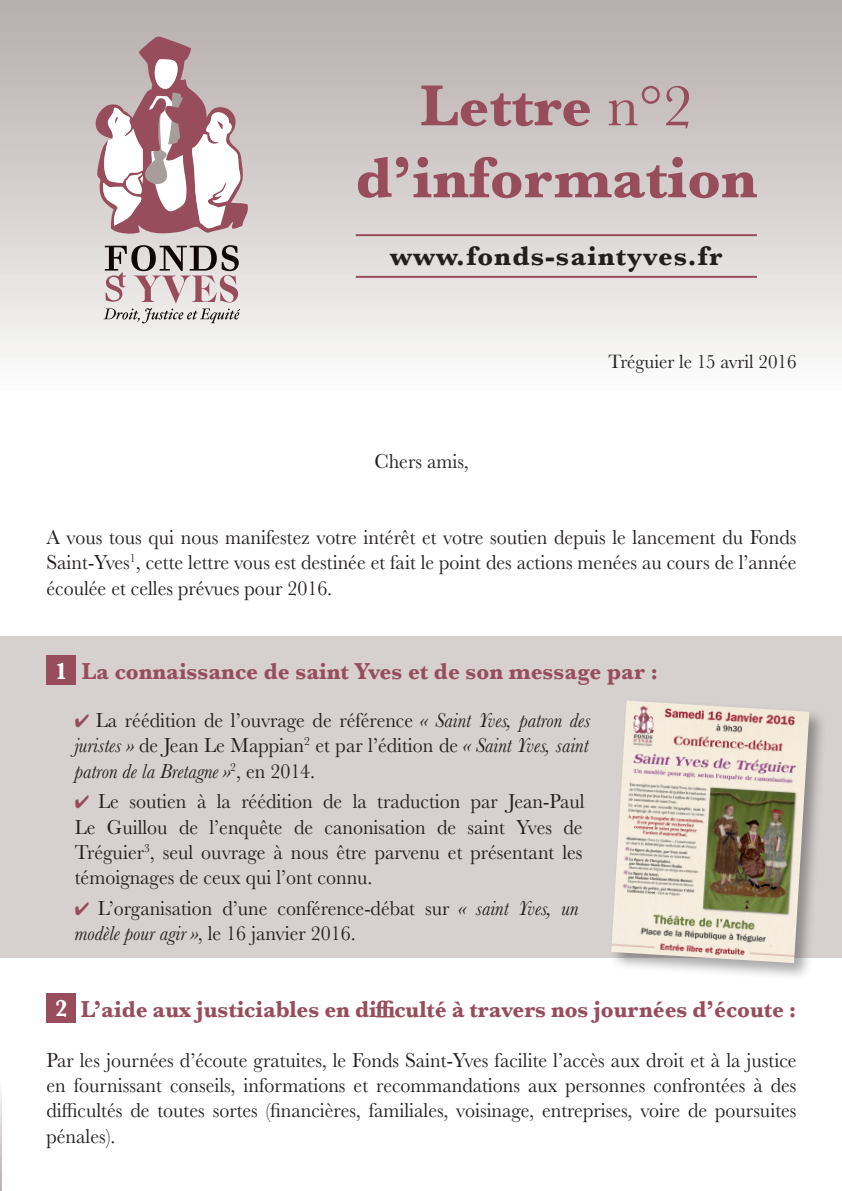
<style>
.page{position:relative;width:842px;height:1191px;background:#fff}
.page>*{position:absolute;margin:0;border:0;box-sizing:border-box;transform-origin:0 0}
.t1{font:700 60px/72px "Baskerville";color:#984d5c;text-align:center}
.t2{font:700 28px "Baskerville";letter-spacing:.04em;color:#231f20}
.t3{font:700 24px "Baskerville";color:#984d5c;scale:.95 1}
.t4{font:21px/25.2px "Baskerville";color:#231f20;text-align:justify;scale:.95 1}
.t5{font:20px "Baskerville";color:#231f20;scale:.95 1}
.s1{font-weight:400}
.s2{color:#fff}
.s3{color:#984d5c}
.s4{font-style:italic}
</style>
<div class="page">
<div style="left:0;top:636px;width:842px;height:321px;background:#d6d1cf"></div>
<div style="left:0;top:0;width:842px;height:394px;background:linear-gradient(to bottom,#b4abaa,#fbfbfa)"></div>
<svg style="left:104px;top:245px;width:136px;height:78px;background:#beb2b3"></svg>
<svg style="left:96px;top:37px;width:152px;height:198px"></svg>
<div style="left:46px;top:655px;width:30px;height:30px;background:#984d5c"></div>
<div style="left:46px;top:993px;width:30px;height:29px;background:#984d5c"></div>
<hr style="left:356px;top:234px;width:401px;height:2px;background:#984d5c">
<hr style="left:356px;top:276px;width:401px;height:2px;background:#984d5c">
<div style="left:609px;top:698px;width:219px;height:283px;background:#231f20;opacity:.4"></div>
<img style="left:611px;top:700px;width:198px;height:263px">
<svg style="left:0;top:1089px;width:1px;height:102px"></svg>
<h1 class="t1" style="left:355px;top:70px;width:403px">Lettre <span class="s1">n°2 </span>d’information</h1>
<h2 class="t2" style="left:390px;top:236px;width:334px">www.fonds-saintyves.fr</h2>
<p class="t4" style="left:374px;top:449px;width:101px">Chers amis,</p>
<p class="t5" style="left:608px;top:348px;width:199px">Tréguier le 15 avril 2016</p>
<p class="t4" style="left:46px;top:525px;width:791px">A vous tous qui nous manifestez votre intérêt et votre soutien depuis le lancement du Fonds Saint-Yves<sup>1</sup>, cette lettre vous est destinée et fait le point des actions menées au cours de l’année écoulée et celles prévues pour 2016.</p>
<p class="t3" style="left:55px;top:654px;width:636px"><span class="s2">1</span> La connaissance de saint Yves et de son message par :</p>
<p class="t4" style="left:75px;top:708px;width:544px"><span class="s3">✔</span> La réédition de l’ouvrage de référence <span class="s4">« Saint Yves, patron des juristes »</span> de Jean Le Mappian<sup>2</sup> et par l’édition de <span class="s4">« Saint Yves, saint patron de la Bretagne »</span><sup>2</sup>, en 2014.</p>
<p class="t4" style="left:75px;top:789px;width:538px"><span class="s3">✔</span> Le soutien à la réédition de la traduction par Jean-Paul Le Guillou de l’enquête de canonisation de saint Yves de Tréguier<sup>3</sup>, seul ouvrage à nous être parvenu et présentant les témoignages de ceux qui l’ont connu.</p>
<p class="t4" style="left:75px;top:896px;width:532px"><span class="s3">✔</span> L’organisation d’une conférence-débat sur <span class="s4">« saint Yves, un modèle pour agir »</span>, le 16 janvier 2016.</p>
<p class="t3" style="left:55px;top:992px;width:782px"><span class="s2">2</span> L’aide aux justiciables en difficulté à travers nos journées d’écoute :</p>
<p class="t4" style="left:46px;top:1048px;width:791px">Par les journées d’écoute gratuites, le Fonds Saint-Yves facilite l’accès aux droit et à la justice en fournissant conseils, informations et recommandations aux personnes confrontées à des difficultés de toutes sortes (financières, familiales, voisinage, entreprises, voire de poursuites pénales).</p>
</div>
